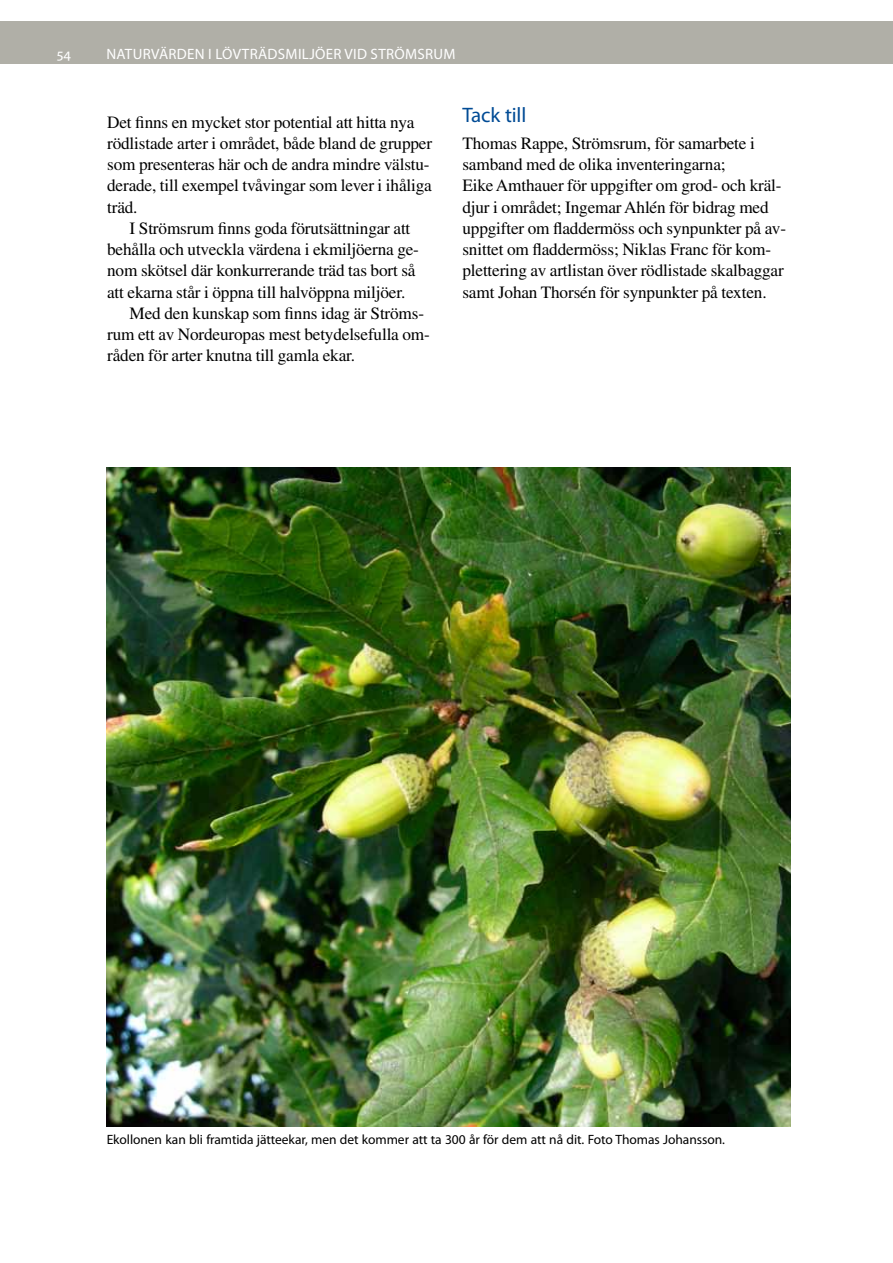
<style>
.page{position:relative;width:893px;height:1263px;background:#fff}
.page>*{position:absolute;margin:0;border:0;box-sizing:border-box;transform-origin:0 0}
.t1{font:21px "Myriad Pro";color:#004b95}
.t2{font:17.25px/21.3px "Times LT Std";letter-spacing:-.01em;color:#000}
.t3{font:15px "Myriad Pro";letter-spacing:.02em;color:#fff}
.t4{font:13.5px "Myriad Pro";letter-spacing:-.005em;color:#000}
</style>
<div class="page">
<div style="left:0;top:21px;width:893px;height:43px;background:#b0afa7"></div>
<img style="left:107px;top:468px;width:683px;height:659px">
<p class="t3" style="left:57px;top:44px;width:16px">54</p>
<p class="t3" style="left:106px;top:44px;width:351px">Naturvärden i lövträdsmiljöer vid strömsrum</p>
<p class="t2" style="left:107px;top:111px;width:326px">Det finns en mycket stor potential att hitta nya rödlistade arter i området, både bland de grupper som presenteras här och de andra mindre välstu&shy;derade, till exempel tvåvingar som lever i ihåliga träd.</p>
<p class="t2" style="left:130px;top:217px;width:282px">I Strömsrum finns goda förutsättningar att</p>
<p class="t2" style="left:107px;top:239px;width:313px">behålla och utveckla värdena i ekmiljöerna ge-</p>
<p class="t2" style="left:107px;top:260px;width:310px">nom skötsel där konkurrerande träd tas bort så</p>
<p class="t2" style="left:107px;top:281px;width:300px">att ekarna står i öppna till halvöppna miljöer.</p>
<p class="t2" style="left:130px;top:302px;width:296px">Med den kunskap som finns idag är Ströms-</p>
<p class="t2" style="left:107px;top:324px;width:324px">rum ett av Nordeuropas mest betydelsefulla om-</p>
<p class="t2" style="left:107px;top:345px;width:250px">råden för arter knutna till gamla ekar.</p>
<p class="t1" style="left:462px;top:102px;width:65px">Tack till</p>
<p class="t2" style="left:462px;top:132px;width:325px">Thomas Rappe, Strömsrum, för samarbete i samband med de olika inventeringarna;<br>Eike Amthauer för uppgifter om grod- och kräl&shy;djur i området; Ingemar Ahlén för bidrag med uppgifter om fladdermöss och synpunkter på av&shy;snittet om fladdermöss; Niklas Franc för kom&shy;plettering av artlistan över rödlistade skalbaggar samt Johan Thorsén för synpunkter på texten.</p>
<p class="t4" style="left:107px;top:1131px;width:618px">Ekollonen kan bli framtida jätteekar, men det kommer att ta 300 år för dem att nå dit. Foto Thomas Johansson.</p>
</div>
